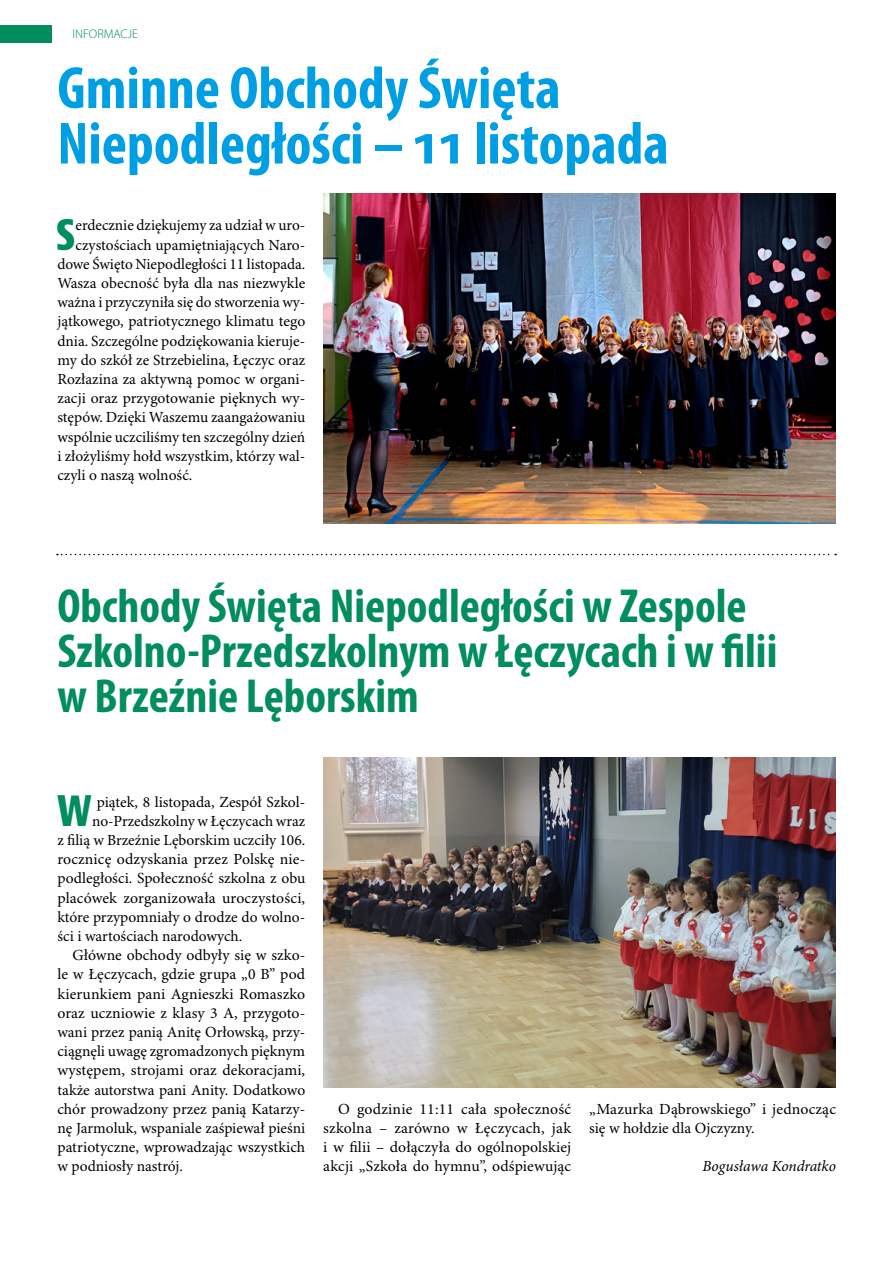
<style>
.page{position:relative;width:893px;height:1263px;background:#fff}
.page>*{position:absolute;margin:0;border:0;box-sizing:border-box;transform-origin:0 0}
.t1{font:700 condensed 60px/55.5px "Myriad Pro";color:#009fe3}
.t2{font:700 condensed 48px/45px "Myriad Pro";color:#018d5f}
.t3{font:700 condensed 40.95px "Bernino Sans";color:#018d5f}
.t4{font:15.45px/19.2px "Minion Pro";color:#000;text-align:justify}
.t5{font:italic 15.45px "Minion Pro";letter-spacing:-.005em;color:#000}
.t6{font:300 12.6px "Myriad Pro";color:#018d5f}
</style>
<div class="page">
<img style="left:323px;top:193px;width:513px;height:330px">
<img style="left:323px;top:757px;width:513px;height:330px">
<div style="left:0;top:26px;width:51px;height:17px;background:#018d5f"></div>
<svg style="left:57px;top:554px;width:779px;height:1px"></svg>
<p class="t6" style="left:72px;top:27px;width:67px">INFORMACJE</p>
<h1 class="t1" style="left:57px;top:61px;width:613px">Gminne Obchody Święta<br>Niepodległości – 11 listopada</h1>
<h3 class="t3" style="left:56px;top:210px;width:21px">S</h3>
<p class="t4" style="left:76px;top:216px;width:231px">erdecznie dziękujemy za udział w uro-</p>
<p class="t4" style="left:76px;top:236px;width:231px">czystościach upamiętniających Naro-</p>
<p class="t4" style="left:57px;top:255px;width:249px">dowe Święto Niepodległości 11 listopada.</p>
<p class="t4" style="left:57px;top:274px;width:249px">Wasza obecność była dla nas niezwykle</p>
<p class="t4" style="left:57px;top:293px;width:249px">ważna i przyczyniła się do stworzenia wy-</p>
<p class="t4" style="left:57px;top:312px;width:249px">jątkowego, patriotycznego klimatu tego</p>
<p class="t4" style="left:57px;top:332px;width:249px">dnia. Szczególne podziękowania kieruje-</p>
<p class="t4" style="left:57px;top:351px;width:249px">my do szkół ze Strzebielina, Łęczyc oraz</p>
<p class="t4" style="left:57px;top:370px;width:249px">Rozłazina za aktywną pomoc w organi-</p>
<p class="t4" style="left:57px;top:389px;width:249px">zacji oraz przygotowanie pięknych wy-</p>
<p class="t4" style="left:57px;top:408px;width:249px">stępów. Dzięki Waszemu zaangażowaniu</p>
<p class="t4" style="left:57px;top:428px;width:249px">wspólnie uczciliśmy ten szczególny dzień</p>
<p class="t4" style="left:57px;top:447px;width:249px">i złożyliśmy hołd wszystkim, którzy wal-</p>
<p class="t4" style="left:57px;top:466px;width:137px">czyli o naszą wolność.</p>
<h2 class="t2" style="left:57px;top:584px;width:721px">Obchody Święta Niepodległości w Zespole<br>Szkolno-Przedszkolnym w Łęczycach i w filii w Brzeźnie Lęborskim</h2>
<h3 class="t3" style="left:57px;top:786px;width:37px">W</h3>
<p class="t4" style="left:97px;top:792px;width:210px">piątek, 8 listopada, Zespół Szkol-</p>
<p class="t4" style="left:92px;top:812px;width:215px">no-Przedszkolny w Łęczycach wraz</p>
<p class="t4" style="left:57px;top:831px;width:249px">z filią w Brzeźnie Lęborskim uczciły 106.</p>
<p class="t4" style="left:57px;top:850px;width:249px">rocznicę odzyskania przez Polskę nie-</p>
<p class="t4" style="left:57px;top:869px;width:249px">podległości. Społeczność szkolna z obu</p>
<p class="t4" style="left:57px;top:888px;width:249px">placówek zorganizowała uroczystości,</p>
<p class="t4" style="left:57px;top:908px;width:249px">które przypomniały o drodze do wolno-</p>
<p class="t4" style="left:57px;top:927px;width:187px">ści i wartościach narodowych.</p>
<p class="t4" style="left:72px;top:946px;width:234px">Główne obchody odbyły się w szko-</p>
<p class="t4" style="left:57px;top:965px;width:249px">le w Łęczycach, gdzie grupa „0 B” pod</p>
<p class="t4" style="left:57px;top:984px;width:249px">kierunkiem pani Agnieszki Romaszko</p>
<p class="t4" style="left:57px;top:1004px;width:249px">oraz uczniowie z klasy 3 A, przygoto-</p>
<p class="t4" style="left:57px;top:1023px;width:249px">wani przez panią Anitę Orłowską, przy-</p>
<p class="t4" style="left:57px;top:1042px;width:249px">ciągnęli uwagę zgromadzonych pięknym</p>
<p class="t4" style="left:57px;top:1061px;width:249px">występem, strojami oraz dekoracjami,</p>
<p class="t4" style="left:57px;top:1080px;width:249px">także autorstwa pani Anity. Dodatkowo</p>
<p class="t4" style="left:57px;top:1100px;width:249px">chór prowadzony przez panią Katarzy-</p>
<p class="t4" style="left:57px;top:1119px;width:249px">nę Jarmoluk, wspaniale zaśpiewał pieśni</p>
<p class="t4" style="left:57px;top:1138px;width:249px">patriotyczne, wprowadzając wszystkich</p>
<p class="t4" style="left:57px;top:1157px;width:127px">w podniosły nastrój.</p>
<p class="t4" style="left:323px;top:1100px;width:249px;text-indent:15px">O godzinie 11:11 cała społeczność szkolna – zarówno w Łęczycach, jak i w filii – dołączyła do ogólnopolskiej akcji „Szkoła do hymnu”, odśpiewując</p>
<p class="t4" style="left:589px;top:1100px;width:248px">„Mazurka Dąbrowskiego” i jednocząc się w hołdzie dla Ojczyzny.</p>
<p class="t5" style="left:703px;top:1157px;width:135px">Bogusława Kondratko</p>
</div>
